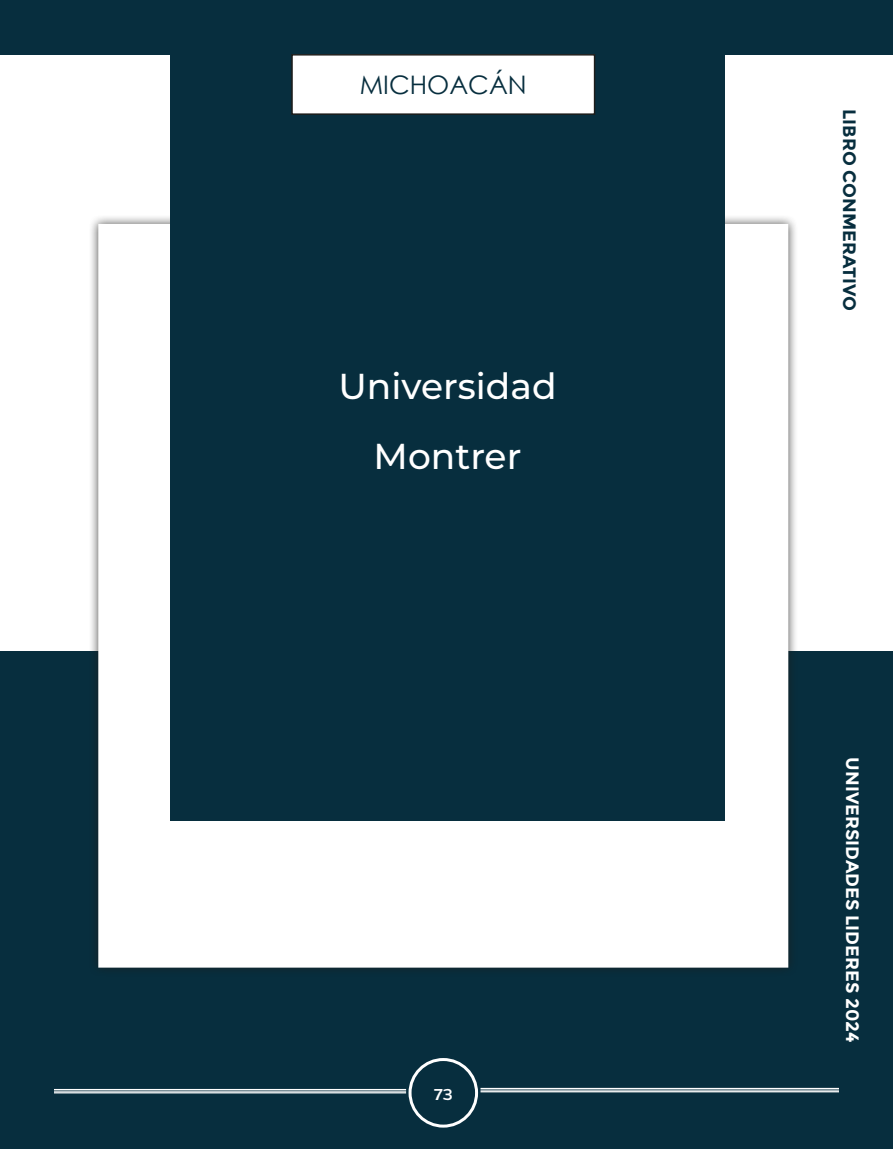
<style>
.page{position:relative;width:893px;height:1149px;background:#fff}
.page>*{position:absolute;margin:0;border:0;box-sizing:border-box;transform-origin:0 0}
.t1{font:500 36px/70.2px "Montserrat";color:#fff;text-align:center}
.t2{font:25.5px "Century Gothic";color:#072e3e}
.t3{font:700 18px "Montserrat";color:#fff}
.t4{font:700 18px "Montserrat";color:#072e3e}
.t5{font:500 18px "Gentona";color:#fff}
</style>
<div class="page">
<div style="left:0;top:651px;width:893px;height:497px;background:#072e3e"></div>
<div style="left:88px;top:214px;width:710px;height:762px;background:#1d1d1b;opacity:.75"></div>
<div style="left:103px;top:228px;width:681px;height:734px;background:#fff"></div>
<div style="left:98px;top:224px;width:690px;height:743px;border:9px solid #fff"></div>
<hr style="left:54px;top:1088px;width:352px;height:1px;background:#fff">
<hr style="left:54px;top:1090px;width:352px;height:1px;background:#fff">
<hr style="left:54px;top:1091px;width:352px;height:2px;background:#fff">
<hr style="left:480px;top:1087px;width:359px;height:1px;background:#fff">
<hr style="left:480px;top:1089px;width:359px;height:1px;background:#fff">
<hr style="left:480px;top:1090px;width:359px;height:1px;background:#fff">
<div style="left:409px;top:1057px;width:69px;height:70px;border:3px solid #fff;border-radius:50%"></div>
<div style="left:0;top:0;width:893px;height:54px;background:#072e3e"></div>
<div style="left:170px;top:11px;width:555px;height:810px;background:#072e3e"></div>
<div style="left:292px;top:55px;width:303px;height:59px;background:#fff"></div>
<div style="left:291px;top:54px;width:304px;height:61px;border:2px solid #1d1d1b"></div>
<h2 class="t2" style="left:360px;top:67px;width:168px">MICHOACÁN</h2>
<h1 class="t1" style="left:338px;top:349px;width:220px">Universidad<br>Montrer</h1>
<p class="t5" style="left:434px;top:1083px;width:20px">73</p>
<p class="t4" style="left:860px;top:109px;width:203px;rotate:90deg">LIBRO CONMERATIVO</p>
<p class="t3" style="left:863px;top:757px;width:287px;rotate:90deg">UNIVERSIDADES LIDERES 2024</p>
</div>
